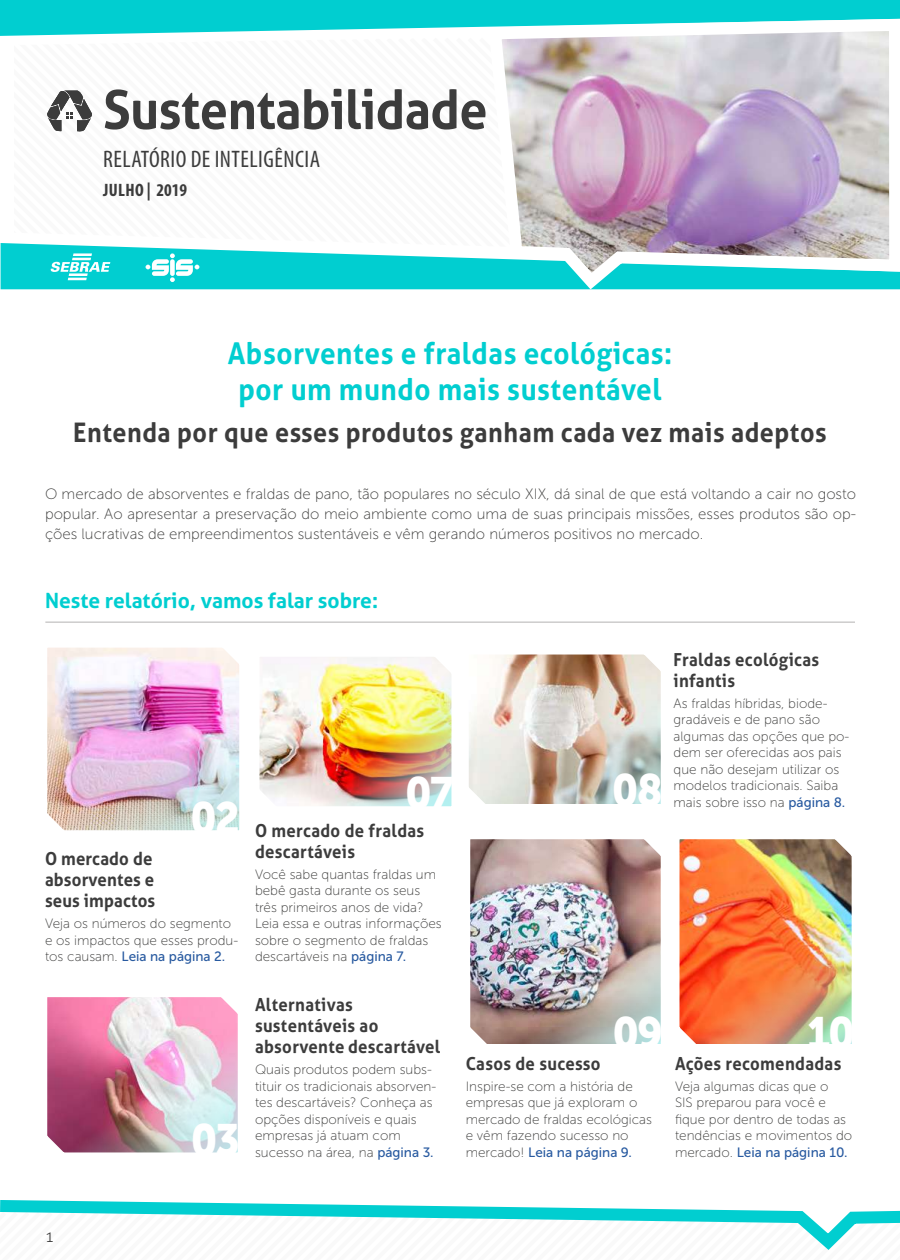
<style>
.page{position:relative;width:900px;height:1260px;background:#fff}
.page>*{position:absolute;margin:0;border:0;box-sizing:border-box;transform-origin:0 0}
.t1{font:700 54px "Aller";letter-spacing:-.01em;color:#3c3c3c;scale:.93 1}
.t2{font:45px "Museo Sans 900";letter-spacing:-.05em;color:#fff;scale:.93 1}
.t3{font:700 30px/36px "Aller";letter-spacing:.02em;color:#01ced0;text-align:center;scale:.93 1}
.t4{font:700 27px "Aller";letter-spacing:.02em;color:#3c3c3c;scale:.93 1}
.t5{font:condensed 24px "Myriad Pro";letter-spacing:.02em;color:#3c3c3c}
.t6{font:700 21px "Aller";color:#01ced0}
.t7{font:700 18px/21px "Aller";letter-spacing:.02em;color:#3c3c3c;scale:.93 1}
.t8{font:700 condensed 18px "Myriad Pro";letter-spacing:.02em;color:#3c3c3c}
.t9{font:15px/19.8px "Museo Sans 100";color:#3c3c3b;text-align:justify}
.t10{font:300 15px "Aller";color:#3c3c3c}
.t11{font:13.5px/16.5px "Museo Sans 100";color:#3c3c3b}
.t12{font:13.5px "Museo Sans 500";color:#285aa0}
.s1{font-family:"Museo Sans 100";color:#3c3c3b}
.s2{font-family:"Museo Sans 500";color:#285aa0}
</style>
<div class="page">
<svg style="left:0;top:1200px;width:900px;height:50px"></svg>
<svg style="left:0;top:0;width:900px;height:289px"></svg>
<hr style="left:45px;top:622px;width:810px;height:1px;background:#b3b2b2">
<img style="left:482px;top:13px;width:418px;height:277px">
<img style="left:47px;top:648px;width:193px;height:183px">
<img style="left:259px;top:654px;width:402px;height:153px">
<img style="left:470px;top:839px;width:382px;height:205px">
<img style="left:47px;top:997px;width:191px;height:156px">
<h1 class="t1" style="left:103px;top:76px;width:415px">Sustentabilidade</h1>
<h3 class="t5" style="left:103px;top:144px;width:218px">RELATÓRIO DE INTELIGÊNCIA</h3>
<h3 class="t8" style="left:103px;top:178px;width:85px">JULHO | 2019</h3>
<h3 class="t3" style="left:228px;top:335px;width:480px">Absorventes e fraldas ecológicas: por um mundo mais sustentável</h3>
<h3 class="t4" style="left:73px;top:415px;width:812px">Entenda por que esses produtos ganham cada vez mais adeptos</h3>
<p class="t9" style="left:45px;top:484px;width:813px">O mercado de absorventes e fraldas de pano, tão populares no século XIX, dá sinal de que está voltando a cair no gosto popular. Ao apresentar a preservação do meio ambiente como uma de suas principais missões, esses produtos são op&shy;ções lucrativas de empreendimentos sustentáveis e vêm gerando números positivos no mercado.</p>
<h3 class="t6" style="left:45px;top:588px;width:335px">Neste relatório, vamos falar sobre:</h3>
<h2 class="t2" style="left:190px;top:792px;width:55px">02</h2>
<h3 class="t7" style="left:45px;top:848px;width:120px">O mercado de absorventes e seus impactos</h3>
<p class="t11" style="left:45px;top:916px;width:195px">Veja os números do segmento e os impactos que esses produ-</p>
<p class="t12" style="left:45px;top:949px;width:182px"><span class="s1">tos causam.</span> Leia na página 2.</p>
<h2 class="t2" style="left:405px;top:767px;width:54px">07</h2>
<h2 class="t2" style="left:612px;top:765px;width:56px">08</h2>
<h3 class="t7" style="left:255px;top:820px;width:184px">O mercado de fraldas descartáveis</h3>
<p class="t11" style="left:255px;top:866px;width:188px">Você sabe quantas fraldas um bebê gasta durante os seus três primeiros anos de vida?<br>Leia essa e outras informações sobre o segmento de fraldas descartáveis na <span class="s2">página 7.</span></p>
<h3 class="t7" style="left:674px;top:649px;width:158px">Fraldas ecológicas infantis</h3>
<p class="t11" style="left:674px;top:695px;width:177px">As fraldas híbridas, biode&shy;gradáveis e de pano são algumas das opções que po&shy;dem ser oferecidas aos pais que não desejam utilizar os modelos tradicionais. Saiba mais sobre isso na <span class="s2">página 8.</span></p>
<p class="t10" style="left:45px;top:1228px;width:10px">1</p>
<h2 class="t2" style="left:191px;top:1115px;width:54px">03</h2>
<h3 class="t7" style="left:255px;top:994px;width:201px">Alternativas sustentáveis ao absorvente descartável</h3>
<p class="t11" style="left:255px;top:1062px;width:183px">Quais produtos podem subs&shy;tituir os tradicionais absorven&shy;tes descartáveis? Conheça as opções disponíveis e quais empresas já atuam com sucesso na área, na <span class="s2">página 3.</span></p>
<h2 class="t2" style="left:612px;top:1007px;width:56px">09</h2>
<h2 class="t2" style="left:807px;top:1007px;width:53px">10</h2>
<h3 class="t7" style="left:466px;top:1053px;width:146px">Casos de sucesso</h3>
<p class="t11" style="left:466px;top:1078px;width:188px">Inspire-se com a história de empresas que já exploram o mercado de fraldas ecológicas e vêm fazendo sucesso no</p>
<p class="t12" style="left:466px;top:1145px;width:168px"><span class="s1">mercado!</span> Leia na página 9.</p>
<h3 class="t7" style="left:675px;top:1053px;width:180px">Ações recomendadas</h3>
<p class="t11" style="left:675px;top:1078px;width:179px">Veja algumas dicas que o<br>SIS preparou para você e fique por dentro de todas as tendências e movimentos do</p>
<p class="t12" style="left:675px;top:1145px;width:174px"><span class="s1">mercado.</span> Leia na página 10.</p>
</div>
